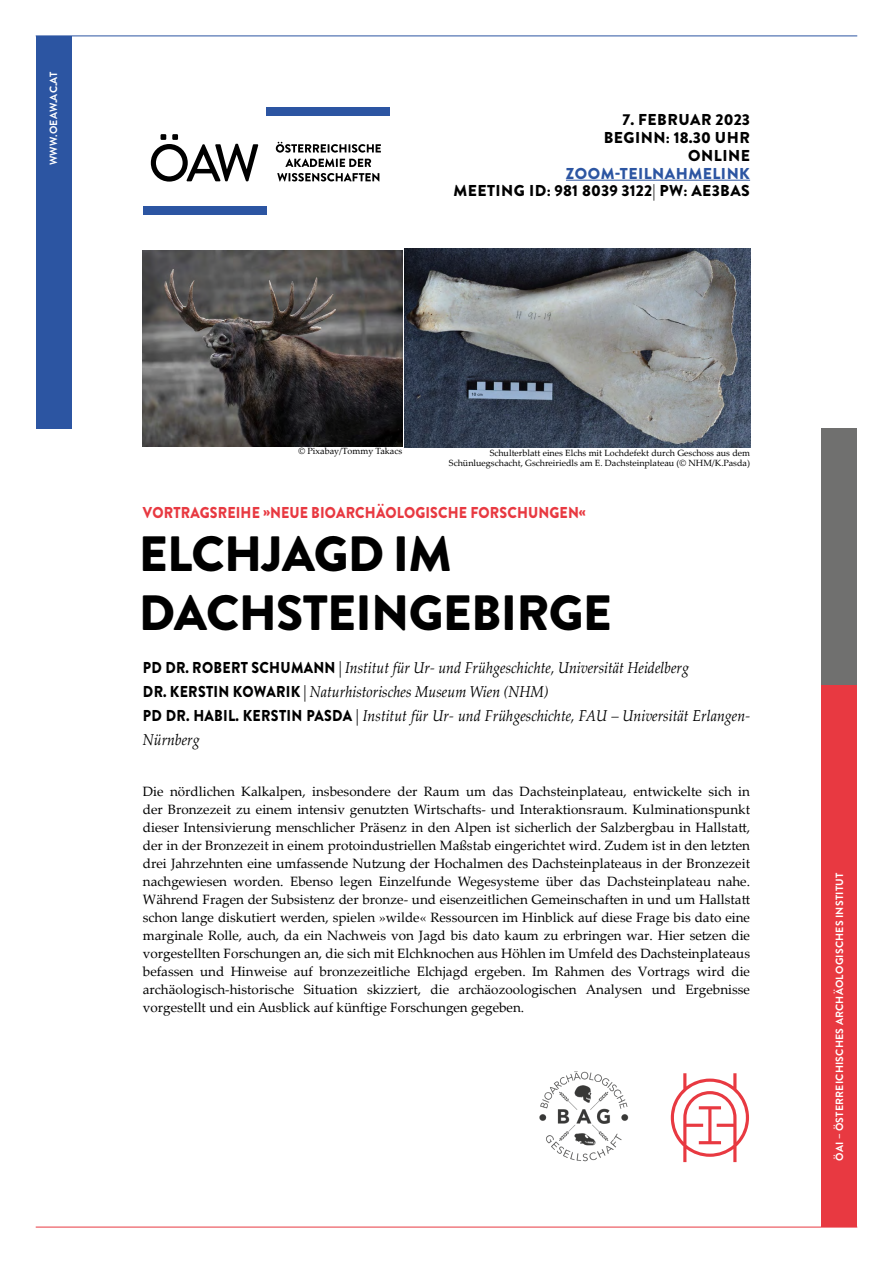
<style>
.page{position:relative;width:893px;height:1263px;background:#fff}
.page>*{position:absolute;margin:0;border:0;box-sizing:border-box;transform-origin:0 0}
.t1{font:900 49.5px/59.4px "Brandon Grotesque";letter-spacing:-.015em;color:#000}
.t2{font:italic 15.75px/24px "Palatino Linotype";color:#000;scale:.9 1}
.t3{font:900 15.75px/17.9px "Brandon Grotesque";letter-spacing:.03em;color:#000;text-align:right}
.t4{font:900 15.75px "Brandon Grotesque";letter-spacing:.01em;color:#e83941;scale:.9 1}
.t5{font:13.5px/18px "Palatino Linotype";color:#000;text-align:justify}
.t6{font:700 10.5px "Brandon Grotesque";letter-spacing:.02em;color:#fff}
.t7{font:9px/10.8px "Palatino Linotype";color:#000;text-align:right}
.s1{color:#2c55a2}
.s2{font-weight:400}
.s3{font-family:"Brandon Grotesque";font-weight:900;font-style:normal}
</style>
<div class="page">
<img style="left:539px;top:1071px;width:90px;height:90px">
<img style="left:143px;top:250px;width:259px;height:196px">
<img style="left:405px;top:249px;width:345px;height:198px">
<div style="left:36px;top:36px;width:35px;height:393px;background:#2c55a2"></div>
<div style="left:821px;top:685px;width:36px;height:542px;background:#e83941"></div>
<div style="left:821px;top:429px;width:36px;height:256px;background:#70706f"></div>
<hr style="left:36px;top:36px;width:821px;height:1px;background:#2c55a2">
<hr style="left:36px;top:1227px;width:821px;height:1px;background:#e83941">
<hr style="left:566px;top:180px;width:184px;height:1px;background:#2c55a2">
<div style="left:143px;top:206px;width:124px;height:8px;background:#2c55a2"></div>
<div style="left:267px;top:107px;width:123px;height:8px;background:#2c55a2"></div>
<svg style="left:151px;top:134px;width:107px;height:48px"></svg>
<svg style="left:276px;top:142px;width:105px;height:11px"></svg>
<svg style="left:285px;top:159px;width:86px;height:8px"></svg>
<svg style="left:277px;top:173px;width:102px;height:8px"></svg>
<svg style="left:671px;top:1073px;width:78px;height:89px"></svg>
<p class="t6" style="left:46px;top:165px;width:95px;rotate:-90deg">WWW.OEAW.AC.AT</p>
<p class="t3" style="left:604px;top:111px;width:148px">7. FEBRUAR 2023<br>BEGINN: 18.30 UHR<br>ONLINE</p>
<p class="t3" style="left:453px;top:164px;width:298px"><span class="s1">ZOOM-TEILNAHMELINK<br></span>MEETING ID: 981 8039 3122<span class="s2">|</span> PW: AE3BAS</p>
<p class="t7" style="left:299px;top:445px;width:105px">© Pixabay/Tommy Takacs</p>
<p class="t7" style="left:449px;top:447px;width:303px">Schulterblatt eines Elchs mit Lochdefekt durch Geschoss aus dem<br>Schünluegschacht, Gschreiriedls am E. Dachsteinplateau (© NHM/K.Pasda)</p>
<p class="t4" style="left:143px;top:501px;width:494px">VORTRAGSREIHE »NEUE BIOARCHÄOLOGISCHE FORSCHUNGEN«</p>
<h1 class="t1" style="left:139px;top:525px;width:474px">ELCHJAGD IM<br>DACHSTEINGEBIRGE</h1>
<p class="t2" style="left:143px;top:655px;width:676px"><span class="s3">PD DR. ROBERT SCHUMANN |</span> Institut für Ur- und Frühgeschichte, Universität Heidelberg<br><span class="s3">DR. KERSTIN KOWARIK |</span> Naturhistorisches Museum Wien (NHM)<br><span class="s3">PD DR. HABIL. KERSTIN PASDA |</span> Institut für Ur- und Frühgeschichte, FAU – Universität Erlangen-Nürnberg</p>
<p class="t5" style="left:143px;top:782px;width:609px">Die nördlichen Kalkalpen, insbesondere der Raum um das Dachsteinplateau, entwickelte sich in der Bronzezeit zu einem intensiv genutzten Wirtschafts- und Interaktionsraum. Kulminationspunkt dieser Intensivierung menschlicher Präsenz in den Alpen ist sicherlich der Salzbergbau in Hallstatt, der in der Bronzezeit in einem protoindustriellen Maßstab eingerichtet wird. Zudem ist in den letzten drei Jahrzehnten eine umfassende Nutzung der Hochalmen des Dachsteinplateaus in der Bronzezeit nachgewiesen worden. Ebenso legen Einzelfunde Wegesysteme über das Dachsteinplateau nahe.<br>Während Fragen der Subsistenz der bronze- und eisenzeitlichen Gemeinschaften in und um Hallstatt schon lange diskutiert werden, spielen »wilde« Ressourcen im Hinblick auf diese Frage bis dato eine marginale Rolle, auch, da ein Nachweis von Jagd bis dato kaum zu erbringen war. Hier setzen die vorgestellten Forschungen an, die sich mit Elchknochen aus Höhlen im Umfeld des Dachsteinplateaus befassen und Hinweise auf bronzezeitliche Elchjagd ergeben. Im Rahmen des Vortrags wird die archäologisch-historische Situation skizziert, die archäozoologischen Analysen und Ergebnisse vorgestellt und ein Ausblick auf künftige Forschungen gegeben.</p>
<p class="t6" style="left:832px;top:1161px;width:289px;rotate:-90deg">ÖAI – ÖSTERREICHISCHES ARCHÄOLOGISCHES INSTITUT</p>
</div>
